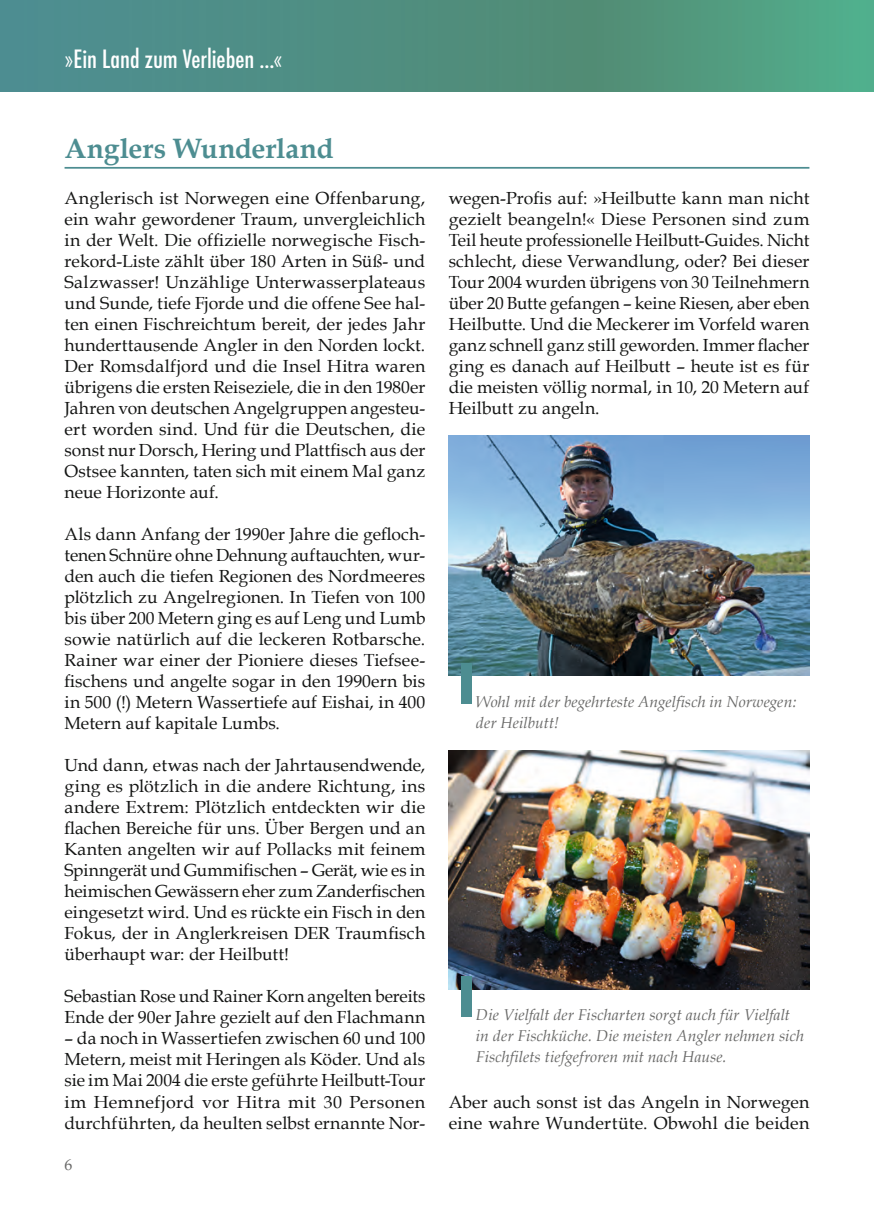
<style>
.page{position:relative;width:874px;height:1221px;background:#fff}
.page>*{position:absolute;margin:0;border:0;box-sizing:border-box;transform-origin:0 0}
.t1{font:700 28px "Book Antiqua";letter-spacing:.005em;color:#4d8d91}
.t2{font:500 condensed 24.5px "Futura";color:#fff}
.t3{font:17.5px/21px "Book Antiqua";letter-spacing:.005em;color:#131413;text-align:justify}
.t4{font:italic 15.75px/21px "Book Antiqua";letter-spacing:.005em;color:#686867}
.t5{font:15.75px "Book Antiqua";color:#686867}
</style>
<div class="page">
<svg style="left:0;top:0;width:858px;height:92px;background:#4f9282"></svg>
<div style="left:858px;top:0;width:15px;height:92px;background:#50b08d"></div>
<hr style="left:64px;top:167px;width:745px;height:2px;background:#4d8d91">
<img style="left:448px;top:435px;width:361px;height:240px">
<div style="left:461px;top:663px;width:10px;height:40px;background:#4d8d91"></div>
<img style="left:448px;top:750px;width:361px;height:239px">
<div style="left:461px;top:976px;width:10px;height:40px;background:#4d8d91"></div>
<h2 class="t2" style="left:64px;top:43px;width:219px">»Ein Land zum Verlieben ...«</h2>
<h1 class="t1" style="left:64px;top:130px;width:270px">Anglers Wunderland</h1>
<p class="t3" style="left:64px;top:187px;width:362px">Anglerisch ist Norwegen eine Offenbarung, ein wahr gewordener Traum, unvergleichlich in der Welt. Die offizielle norwegische Fisch&shy;rekord-Liste zählt über 180 Arten in Süß- und Salzwasser! Unzählige Unterwasserplateaus und Sunde, tiefe Fjorde und die offene See hal&shy;ten einen Fischreichtum bereit, der jedes Jahr hunderttausende Angler in den Norden lockt.<br>Der Romsdalfjord und die Insel Hitra waren übrigens die ersten Reiseziele, die in den 1980er Jahren von deutschen Angelgruppen angesteu&shy;ert worden sind. Und für die Deutschen, die sonst nur Dorsch, Hering und Plattfisch aus der Ostsee kannten, taten sich mit einem Mal ganz neue Horizonte auf.</p>
<p class="t3" style="left:64px;top:523px;width:362px">Als dann Anfang der 1990er Jahre die gefloch&shy;tenen Schnüre ohne Dehnung auftauchten, wur&shy;den auch die tiefen Regionen des Nordmeeres plötzlich zu Angelregionen. In Tiefen von 100 bis über 200 Metern ging es auf Leng und Lumb sowie natürlich auf die leckeren Rotbarsche.<br>Rainer war einer der Pioniere dieses Tiefsee&shy;fischens und angelte sogar in den 1990ern bis in 500 (!) Metern Wassertiefe auf Eishai, in 400<br>Metern auf kapitale Lumbs.</p>
<p class="t3" style="left:64px;top:754px;width:362px">Und dann, etwas nach der Jahrtausendwende, ging es plötzlich in die andere Richtung, ins andere Extrem: Plötzlich entdeckten wir die flachen Bereiche für uns. Über Bergen und an Kanten angelten wir auf Pollacks mit feinem Spinngerät und Gummifischen – Gerät, wie es in heimischen Gewässern eher zum Zanderfischen eingesetzt wird. Und es rückte ein Fisch in den Fokus, der in Anglerkreisen DER Traumfisch überhaupt war: der Heilbutt!</p>
<p class="t3" style="left:64px;top:985px;width:362px">Sebastian Rose und Rainer Korn angelten bereits<br>Ende der 90er Jahre gezielt auf den Flachmann</p>
<p class="t3" style="left:64px;top:1027px;width:362px">– da noch in Wassertiefen zwischen 60 und 100<br>Metern, meist mit Heringen als Köder. Und als sie im Mai 2004 die erste geführte Heilbutt-Tour im Hemnefjord vor Hitra mit 30 Personen durchführten, da heulten selbst ernannte Nor-</p>
<p class="t5" style="left:64px;top:1153px;width:9px">6</p>
<p class="t3" style="left:448px;top:187px;width:362px">wegen-Profis auf: »Heilbutte kann man nicht gezielt beangeln!« Diese Personen sind zum Teil heute professionelle Heilbutt-Guides. Nicht schlecht, diese Verwandlung, oder? Bei dieser Tour 2004 wurden übrigens von 30 Teilnehmern über 20 Butte gefangen – keine Riesen, aber eben Heilbutte. Und die Meckerer im Vorfeld waren ganz schnell ganz still geworden. Immer flacher ging es danach auf Heilbutt – heute ist es für die meisten völlig normal, in 10, 20 Metern auf Heilbutt zu angeln.</p>
<p class="t4" style="left:475px;top:690px;width:322px">Wohl mit der begehrteste Angelfisch in Norwegen: der Heilbutt!</p>
<p class="t4" style="left:475px;top:1004px;width:329px">Die Vielfalt der Fischarten sorgt auch für Vielfalt in der Fischküche. Die meisten Angler nehmen sich<br>Fischfilets tiefgefroren mit nach Hause.</p>
<p class="t3" style="left:448px;top:1090px;width:362px">Aber auch sonst ist das Angeln in Norwegen eine wahre Wundertüte. Obwohl die beiden</p>
</div>
